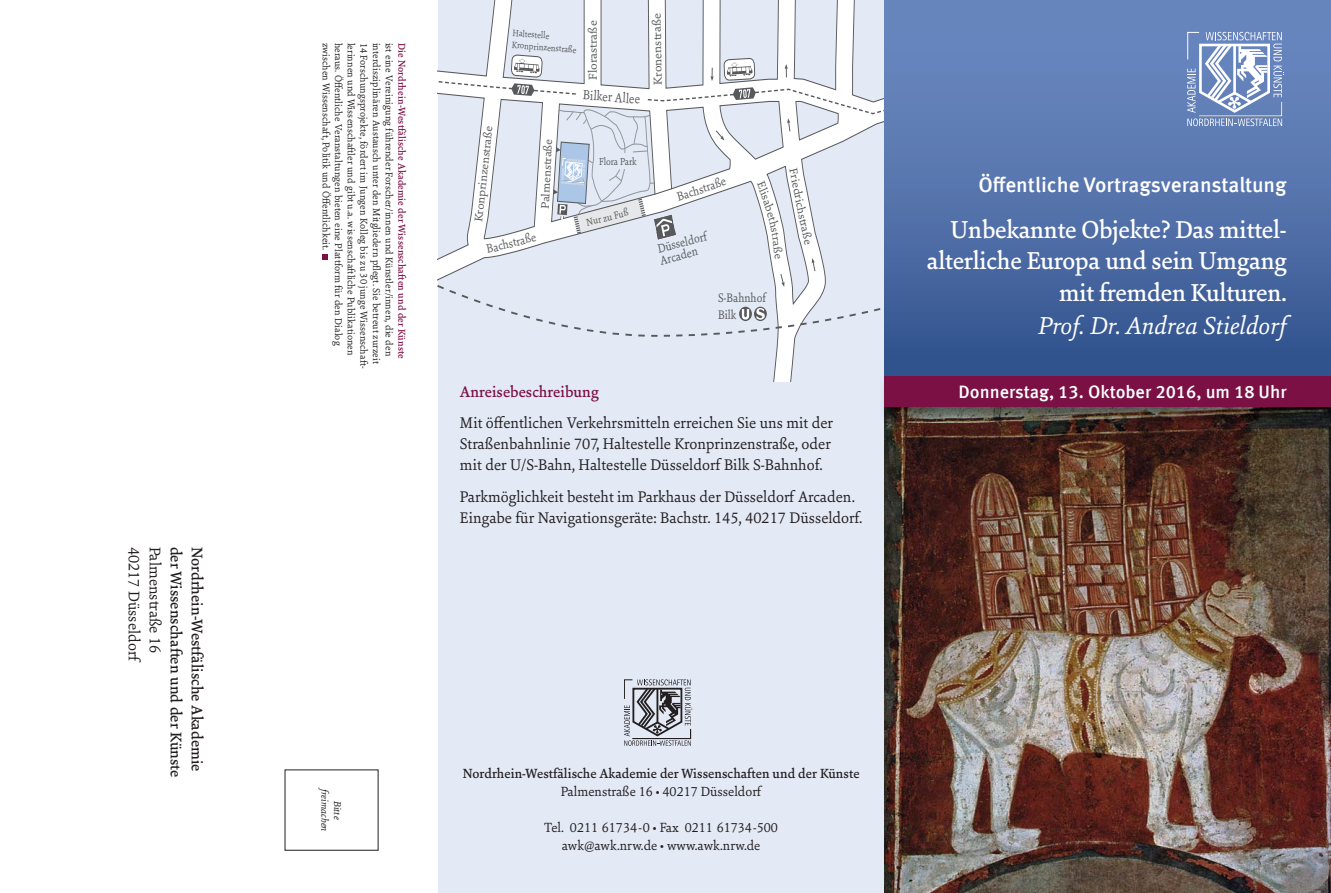
<style>
.page{position:relative;width:1331px;height:893px;background:#fff}
.page>*{position:absolute;margin:0;border:0;box-sizing:border-box;transform-origin:0 0}
.t1{font:500 26.25px/31.5px "Sina Nova";letter-spacing:-.01em;color:#fff;text-align:right}
.t2{font:italic 26.25px "Sina Nova";color:#fff}
.t3{font:500 21px "Meta Offc";color:#fff}
.t4{font:500 18px "Meta Offc";color:#fff}
.t5{font:16.5px/21px "Sina Nova";color:#231f20}
.t6{font:500 16.5px "Sina Nova";color:#231f20}
.t7{font:500 16.5px "Sina Nova";color:#7b1044}
.t8{font:500 14.25px/18px "Sina Nova";color:#231f20;text-align:center}
.t9{font:14.25px/18px "Sina Nova";color:#231f20;text-align:center}
.t10{font:14.1px "Sina Nova";color:#58595b;scale:.9 1}
.t11{font:13.2px/12.3px "Sina Nova";color:#58595b;scale:.91 1}
.t12{font:13.2px/17px "Sina Nova";color:#58595b;scale:.89 1}
.t13{font:13.05px "Sina Nova";color:#58595b;scale:.91 1}
.t14{font:12.3px "Sina Nova";color:#58595b;scale:1.12 1}
.t15{font:12px "Sina Nova";color:#58595b;scale:1.09 1}
.t16{font:11.85px "Sina Nova";color:#58595b;scale:1.11 1}
.t17{font:11.85px "Sina Nova";color:#58595b;scale:1.12 1}
.t18{font:10.8px "Sina Nova";letter-spacing:-.01em;color:#58595b;scale:.89 1}
.t19{font:10.8px "Sina Nova";letter-spacing:-.01em;color:#58595b;scale:.91 1}
.t20{font:10.5px "Sina Nova";letter-spacing:.01em;color:#231f20}
.t21{font:500 10.5px "Sina Nova";letter-spacing:.01em;color:#7b1044}
.t22{font:italic 10.5px/12.6px "Sina Nova";color:#231f20;text-align:center}
.t23{font:9.9px/12px "Sina Nova";color:#58595b;scale:.9 1}
.s1{font-weight:400}
.s2{font-weight:400;font-size:12px}
.s3{font-size:12px}
</style>
<div class="page">
<div style="left:438px;top:0;width:446px;height:893px;background:#e3eaf6"></div>
<svg style="left:773px;top:338px;width:23px;height:44px"></svg>
<svg style="left:624px;top:679px;width:68px;height:67px"></svg>
<svg style="left:323px;top:254px;width:5px;height:6px"></svg>
<img style="left:884px;top:423px;width:447px;height:470px">
<div style="left:884px;top:0;width:447px;height:376px;background:linear-gradient(to bottom,#718ec5,#355590)"></div>
<img style="left:883px;top:392px;width:1px;height:15px">
<img style="left:884px;top:407px;width:447px;height:16px">
<img style="left:884px;top:376px;width:447px;height:1px">
<div style="left:884px;top:377px;width:447px;height:30px;background:#7b1044"></div>
<svg style="left:1187px;top:32px;width:97px;height:94px"></svg>
<svg style="left:438px;top:0;width:447px;height:338px"></svg>
<h3 class="t5" style="left:143px;top:547px;width:115px;rotate:90deg">40217 Düsseldorf</h3>
<h3 class="t5" style="left:164px;top:547px;width:108px;rotate:90deg">Palmenstraße 16</h3>
<h3 class="t6" style="left:183px;top:547px;width:233px;rotate:90deg">der Wissenschaften und der Künste</h3>
<h3 class="t6" style="left:204px;top:547px;width:227px;rotate:90deg">Nordrhein-Westfälische Akademie</h3>
<p class="t20" style="left:343px;top:43px;width:304px;rotate:90deg">heraus. Öffentliche Veranstaltungen bieten eine Plattform für den Dialog</p>
<p class="t20" style="left:355px;top:43px;width:315px;rotate:90deg">lerinnen und Wissenschaftler und gibt u.a. wissenschaftliche Publikationen</p>
<p class="t20" style="left:368px;top:43px;width:327px;rotate:90deg">14 Forschungsprojekte, fördert im Jungen Kolleg bis zu 30 junge Wissenschaft-</p>
<p class="t20" style="left:330px;top:43px;width:210px;rotate:90deg">zwischen Wissenschaft, Politik und Öffentlichkeit.</p>
<p class="t20" style="left:381px;top:43px;width:323px;rotate:90deg">interdisziplinären Austausch unter den Mitgliedern pflegt. Sie betreut zurzeit</p>
<p class="t20" style="left:393px;top:43px;width:315px;rotate:90deg">ist eine Vereinigung führender Forscher/innen und Künstler/innen, die den</p>
<p class="t21" style="left:406px;top:43px;width:318px;rotate:90deg">Die Nordrhein-Westfälische Akademie der Wissenschaften und der Künste</p>
<p class="t23" style="left:513px;top:28px;width:74px;rotate:4deg">Haltestelle<br>Kronprinzenstraße</p>
<p class="t14" style="left:588px;top:80px;width:55px;rotate:-90deg">Florastraße</p>
<p class="t16" style="left:474px;top:221px;width:88px;rotate:-84deg">Kronprinzenstraße</p>
<p class="t17" style="left:540px;top:208px;width:64px;rotate:-87deg">Palmenstraße</p>
<p class="t11" style="left:485px;top:244px;width:57px;rotate:-14deg">Bachstraße</p>
<h3 class="t10" style="left:584px;top:89px;width:65px;rotate:4deg">Bilker Allee</h3>
<p class="t18" style="left:599px;top:157px;width:44px">Flora Park</p>
<p class="t19" style="left:585px;top:218px;width:49px;rotate:-14deg">Nur zu Fuß</p>
<p class="t14" style="left:653px;top:85px;width:66px;rotate:-91deg">Kronenstraße</p>
<p class="t13" style="left:675px;top:192px;width:58px;rotate:-19deg">Bachstraße</p>
<p class="t11" style="left:656px;top:244px;width:57px;rotate:-14deg">Düsseldorf<br>Arcaden</p>
<p class="t15" style="left:765px;top:180px;width:24px;rotate:71deg">Elisa</p>
<p class="t12" style="left:718px;top:290px;width:55px">S-Bahnhof<br>Bilk</p>
<p class="t16" style="left:798px;top:168px;width:43px;rotate:79deg">Friedrich</p>
<h3 class="t7" style="left:460px;top:385px;width:140px">Anreisebeschreibung</h3>
<h3 class="t5" style="left:460px;top:414px;width:375px">Mit öffentlichen Verkehrsmitteln erreichen Sie uns mit der<br>Straßen bahnlinie 707, Haltestelle Kronprinzenstraße, oder mit der U/S-Bahn, Halte stelle Düsseldorf Bilk S-Bahn hof.</h3>
<h3 class="t5" style="left:460px;top:487px;width:404px">Parkmöglichkeit besteht im Parkhaus der Düssel dorf Arcad en.<br>Eingabe für Navigations geräte: Bachstr. 145, 40217 Düsseldorf.</h3>
<h2 class="t3" style="left:978px;top:172px;width:310px">Öffentliche Vortragsveranstaltung</h2>
<h1 class="t1" style="left:927px;top:216px;width:361px">Unbekannte Objekte? Das mittel&shy;alterliche Europa und sein Umgang mit fremden Kulturen.</h1>
<h1 class="t2" style="left:1038px;top:315px;width:250px">Prof. Dr. Andrea Stieldorf</h1>
<h3 class="t4" style="left:958px;top:380px;width:330px">Donnerstag, 13. Oktober 2016, um 18 Uhr</h3>
<p class="t22" style="left:343px;top:789px;width:44px;rotate:90deg">Bitte freimachen</p>
<h3 class="t8" style="left:463px;top:766px;width:398px">Nordrhein-Westfälische Akademie der Wissenschaften und der Künste<br><span class="s1">Palmenstraße 16</span> <span class="s2">•</span> <span class="s1">40217 Düsseldorf</span></h3>
<h3 class="t9" style="left:544px;top:820px;width:235px">Tel. 0211 61734-0 <span class="s3">•</span> Fax 0211 61734-500 awk@awk.nrw.de <span class="s3">•</span> www.awk.nrw.de</h3>
</div>
